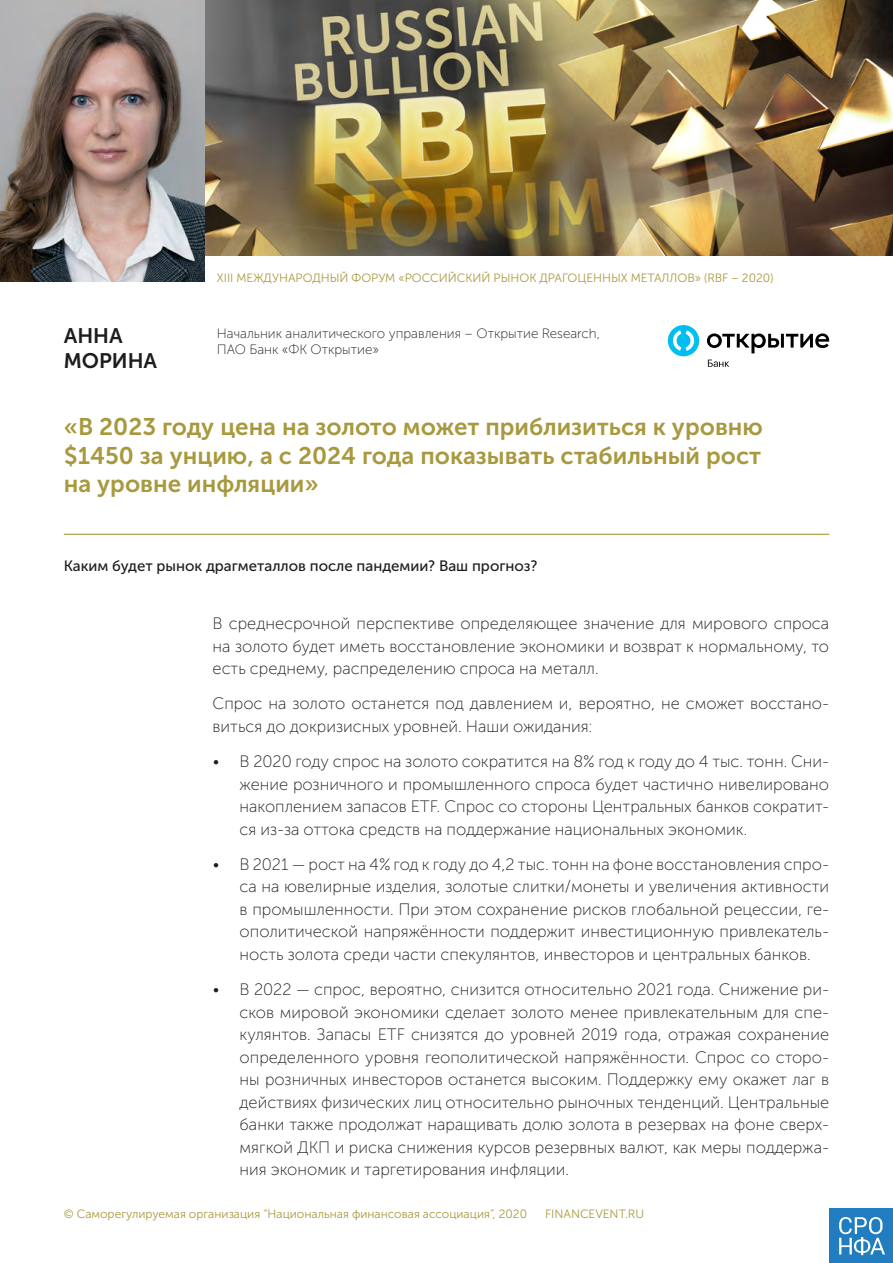
<style>
.page{position:relative;width:893px;height:1263px;background:#fff}
.page>*{position:absolute;margin:0;border:0;box-sizing:border-box;transform-origin:0 0}
.t1{font:24px/28.8px "Museo Sans Cyrl 700";color:#a9993e;text-align:justify}
.t2{font:21px/25.2px "Museo Sans Cyrl 700";color:#1d1d1b}
.t3{font:16.5px/22.5px "Museo Sans Cyrl 100";color:#1d1d1b;text-align:justify}
.t4{font:15px "Museo Sans Cyrl 500";color:#1d1d1b}
.t5{font:13.5px/16.2px "Museo Sans Cyrl 100";color:#1d1d1b}
.t6{font:12px "Museo Sans Cyrl 300";color:#a9993e}
</style>
<div class="page">
<div style="left:829px;top:1208px;width:64px;height:55px;background:#217dbf"></div>
<svg style="left:839px;top:1217px;width:46px;height:38px"></svg>
<img style="left:205px;top:0;width:688px;height:256px">
<hr style="left:64px;top:534px;width:765px;height:1px;background:#a9993e">
<img style="left:0;top:0;width:205px;height:281px">
<svg style="left:708px;top:360px;width:21px;height:7px"></svg>
<svg style="left:668px;top:325px;width:31px;height:31px"></svg>
<svg style="left:707px;top:333px;width:122px;height:20px"></svg>
<p class="t6" style="left:217px;top:271px;width:558px">XIII МЕЖДУНАРОДНЫЙ ФОРУМ «РОССИЙСКИЙ РЫНОК ДРАГОЦЕННЫХ МЕТАЛЛОВ» (RBF – 2020)</p>
<p class="t2" style="left:64px;top:323px;width:95px">АННА<br>МОРИНА</p>
<p class="t5" style="left:217px;top:325px;width:385px">Начальник аналитического управления – Открытие Research,<br>ПАО Банк «ФК Открытие»</p>
<h1 class="t1" style="left:64px;top:412px;width:701px">«В 2023 году цена на золото может приблизиться к уровню $1450 за унцию, а с 2024 года показывать стабильный рост на уровне инфляции»</h1>
<p class="t4" style="left:64px;top:558px;width:475px">Каким будет рынок драгметаллов после пандемии? Ваш прогноз?</p>
<p class="t3" style="left:213px;top:612px;width:618px">В среднесрочной перспективе определяющее значение для мирового спроса на золото будет иметь восстановление экономики и возврат к нормальному, то есть среднему, распределению спроса на металл.</p>
<p class="t3" style="left:213px;top:693px;width:618px">Спрос на золото останется под давлением и, вероятно, не сможет восстано&shy;виться до докризисных уровней. Наши ожидания:</p>
<p class="t3" style="left:240px;top:750px;width:591px;text-indent:-27px">• В 2020 году спрос на золото сократится на 8% год к году до 4 тыс. тонн. Сни&shy;жение розничного и промышленного спроса будет частично нивелировано накоплением запасов ETF. Спрос со стороны Центральных банков сократит&shy;ся из-за оттока средств на поддержание национальных экономик.</p>
<p class="t3" style="left:240px;top:853px;width:591px;text-indent:-27px">• В 2021 — рост на 4% год к году до 4,2 тыс. тонн на фоне восстановления спро&shy;са на ювелирные изделия, золотые слитки/монеты и увеличения активности в промышленности. При этом сохранение рисков глобальной рецессии, ге&shy;ополитической напряжённости поддержит инвестиционную привлекатель&shy;ность золота среди части спекулянтов, инвесторов и центральных банков.</p>
<p class="t3" style="left:240px;top:978px;width:591px;text-indent:-27px">• В 2022 — спрос, вероятно, снизится относительно 2021 года. Снижение ри&shy;сков мировой экономики сделает золото менее привлекательным для спе&shy;кулянтов. Запасы ETF снизятся до уровней 2019 года, отражая сохранение определенного уровня геополитической напряжённости. Спрос со сторо&shy;ны розничных инвесторов останется высоким. Поддержку ему окажет лаг в действиях физических лиц относительно рыночных тенденций. Центральные банки также продолжат наращивать долю золота в резервах на фоне сверх&shy;мягкой ДКП и риска снижения курсов резервных валют, как меры поддержа&shy;ния экономик и таргетирования инфляции.</p>
<p class="t6" style="left:64px;top:1207px;width:465px">© Саморегулируемая организация “Национальная финансовая ассоциация”, 2020</p>
<p class="t6" style="left:545px;top:1207px;width:100px">FINANCEVENT.RU</p>
</div>
